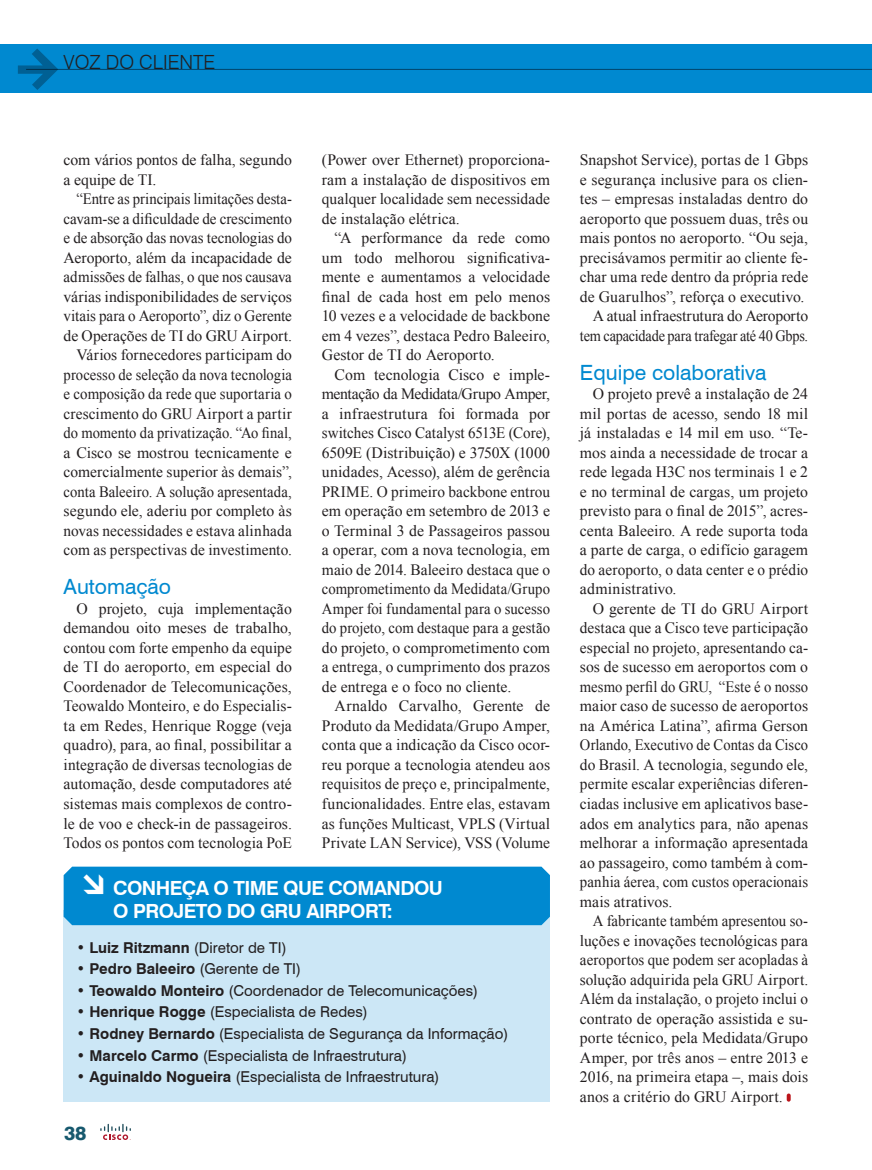
<style>
.page{position:relative;width:872px;height:1170px;background:#fff}
.page>*{position:absolute;margin:0;border:0;box-sizing:border-box;transform-origin:0 0}
.t1{font:21px "Swiss 721 BT";color:#0089d0}
.t2{font:700 19.5px/23.4px "Swiss 721 BT";letter-spacing:-.03em;color:#fff}
.t3{font:300 19.5px "Swiss 721 BT";color:#231f20}
.t4{font:800 19.05px "Swiss 721 BT";color:#17596e}
.t5{font:15.75px/19.5px "Times New Roman";color:#231f20;text-align:justify}
.t6{font:15.75px/19.5px "Times New Roman";color:#231f20;text-align:justify;scale:.94 1}
.t7{font:15.75px/19.5px "Times New Roman";color:#231f20;text-align:justify;scale:.93 1}
.t8{font:15px "Swiss 721 BT";color:#231f20}
.t9{font:700 15px "Swiss 721 BT";color:#231f20}
.s1{font-weight:400}
.s2{font-weight:700}
</style>
<div class="page">
<div style="left:0;top:44px;width:872px;height:48px;background:#0089d0"></div>
<svg style="left:18px;top:48px;width:40px;height:42px"></svg>
<hr style="left:26px;top:69px;width:846px;height:1px;background:#808285">
<svg style="left:100px;top:1123px;width:31px;height:17px"></svg>
<svg style="left:786px;top:1093px;width:4px;height:8px"></svg>
<div style="left:64px;top:910px;width:486px;height:191px;background:#cce7f6"></div>
<div style="left:64px;top:866px;width:486px;height:59px;background:#0089d0"></div>
<p class="t3" style="left:64px;top:50px;width:153px">VOZ DO CLIENTE</p>
<p class="t5" style="left:64px;top:150px;width:230px">com vários pontos de falha, segundo a equipe de TI.</p>
<p class="t7" style="left:64px;top:189px;width:247px;text-indent:13px">“Entre as principais limitações desta&shy;cavam-se a dificuldade de crescimento e de absorção das novas tecnologias do Aeroporto, além da incapacidade de admissões de falhas, o que nos causava várias indisponibilidades de serviços vitais para o Aeroporto”, diz o Gerente de Operações de TI do GRU Airport.</p>
<p class="t5" style="left:64px;top:345px;width:230px;text-indent:13px">Vários fornecedores participam do processo de seleção da nova tecnologia e composição da rede que suportaria o crescimento do GRU Airport a partir do momento da privatização. “Ao final, a Cisco se mostrou tecnicamente e comercialmente superior às demais”, conta Baleeiro. A solução apresentada, segundo ele, aderiu por completo às novas necessidades e estava alinhada com as perspectivas de investimento.</p>
<p class="t1" style="left:64px;top:572px;width:109px">Automação</p>
<p class="t5" style="left:64px;top:598px;width:230px;text-indent:13px">O projeto, cuja implementação demandou oito meses de trabalho, contou com forte empenho da equipe de TI do aeroporto, em especial do Coordenador de Telecomunicações, Teowaldo Monteiro, e do Especialis&shy;ta em Redes, Henrique Rogge (veja quadro), para, ao final, possibilitar a integração de diversas tecnologias de automação, desde computadores até sistemas mais complexos de contro&shy;le de voo e check-in de passageiros.<br>Todos os pontos com tecnologia PoE</p>
<p class="t5" style="left:322px;top:150px;width:230px">(Power over Ethernet) proporciona&shy;ram a instalação de dispositivos em qualquer localidade sem necessidade de instalação elétrica.</p>
<p class="t5" style="left:322px;top:228px;width:230px;text-indent:13px">“A performance da rede como um todo melhorou significativa&shy;mente e aumentamos a velocidade final de cada host em pelo menos 10 vezes e a velocidade de backbone em 4 vezes”, destaca Pedro Baleeiro, Gestor de TI do Aeroporto.</p>
<p class="t5" style="left:322px;top:364px;width:230px;text-indent:13px">Com tecnologia Cisco e imple&shy;mentação da Medidata/Grupo Amper, a infraestrutura foi formada por switches Cisco Catalyst 6513E (Core), 6509E (Distribuição) e 3750X (1000 unidades, Acesso), além de gerência PRIME. O primeiro backbone entrou em operação em setembro de 2013 e o Terminal 3 de Passageiros passou a operar, com a nova tecnologia, em maio de 2014. Baleeiro destaca que o comprometimento da Medidata/Grupo Amper foi fundamental para o sucesso do projeto, com destaque para a gestão do projeto, o comprometimento com a entrega, o cumprimento dos prazos de entrega e o foco no cliente.</p>
<p class="t5" style="left:322px;top:696px;width:230px;text-indent:13px">Arnaldo Carvalho, Gerente de Produto da Medidata/Grupo Amper, conta que a indicação da Cisco ocor&shy;reu porque a tecnologia atendeu aos requisitos de preço e, principalmente, funcionalidades. Entre elas, estavam as funções Multicast, VPLS (Virtual Private LAN Service), VSS (Volume</p>
<p class="t2" style="left:113px;top:875px;width:331px;text-indent:-32px">→ CONHEÇA O TIME QUE COMANDOU<br>O PROJETO DO GRU AIRPORT:</p>
<p class="t9" style="left:76px;top:936px;width:212px">• Luiz Ritzmann <span class="s1">(Diretor de TI)</span></p>
<p class="t9" style="left:76px;top:958px;width:226px">• Pedro Baleeiro <span class="s1">(Gerente de TI)</span></p>
<p class="t8" style="left:76px;top:980px;width:403px"><span class="s2">• Teowaldo Monteiro</span> (Coordenador de Telecomunicações)</p>
<p class="t8" style="left:76px;top:1001px;width:293px"><span class="s2">• Henrique Rogge</span> (Especialista de Redes)</p>
<p class="t8" style="left:76px;top:1023px;width:433px"><span class="s2">• Rodney Bernardo</span> (Especialista de Segurança da Informação)</p>
<p class="t8" style="left:76px;top:1044px;width:332px"><span class="s2">• Marcelo Carmo</span> (Especialista de Infraestrutura)</p>
<p class="t8" style="left:76px;top:1066px;width:365px"><span class="s2">• Aguinaldo Nogueira</span> (Especialista de Infraestrutura)</p>
<p class="t4" style="left:64px;top:1121px;width:24px">38</p>
<p class="t5" style="left:580px;top:150px;width:230px">Snapshot Service), portas de 1 Gbps e segurança inclusive para os clien&shy;tes – empresas instaladas dentro do aeroporto que possuem duas, três ou mais pontos no aeroporto. “Ou seja, precisávamos permitir ao cliente fe&shy;char uma rede dentro da própria rede de Guarulhos”, reforça o executivo.</p>
<p class="t5" style="left:580px;top:306px;width:230px;text-align:right">A atual infraestrutura do Aeroporto tem capacidade para trafegar até 40 Gbps.</p>
<p class="t1" style="left:580px;top:358px;width:188px">Equipe colaborativa</p>
<p class="t5" style="left:580px;top:384px;width:230px;text-indent:13px">O projeto prevê a instalação de 24 mil portas de acesso, sendo 18 mil já instaladas e 14 mil em uso. “Te&shy;mos ainda a necessidade de trocar a rede legada H3C nos terminais 1 e 2 e no terminal de cargas, um projeto previsto para o final de 2015”, acres&shy;centa Baleeiro. A rede suporta toda a parte de carga, o edifício garagem do aeroporto, o data center e o prédio administrativo.</p>
<p class="t5" style="left:580px;top:598px;width:230px;text-indent:13px">O gerente de TI do GRU Airport destaca que a Cisco teve participação especial no projeto, apresentando ca&shy;sos de sucesso em aeroportos com o mesmo perfil do GRU, “Este é o nosso maior caso de sucesso de aeroportos na América Latina”, afirma Gerson Orlando, Executivo de Contas da Cisco do Brasil. A tecnologia, segundo ele, permite escalar experiências diferen&shy;ciadas inclusive em aplicativos base&shy;ados em analytics para, não apenas melhorar a informação apresentada ao passageiro, como também à com&shy;panhia áerea, com custos operacionais mais atrativos.</p>
<p class="t6" style="left:580px;top:910px;width:244px;text-indent:13px">A fabricante também apresentou so&shy;luções e inovações tecnológicas para aeroportos que podem ser acopladas à solução adquirida pela GRU Airport.<br>Além da instalação, o projeto inclui o contrato de operação assistida e su&shy;porte técnico, pela Medidata/Grupo Amper, por três anos – entre 2013 e 2016, na primeira etapa –, mais dois anos a critério do GRU Airport.</p>
</div>
